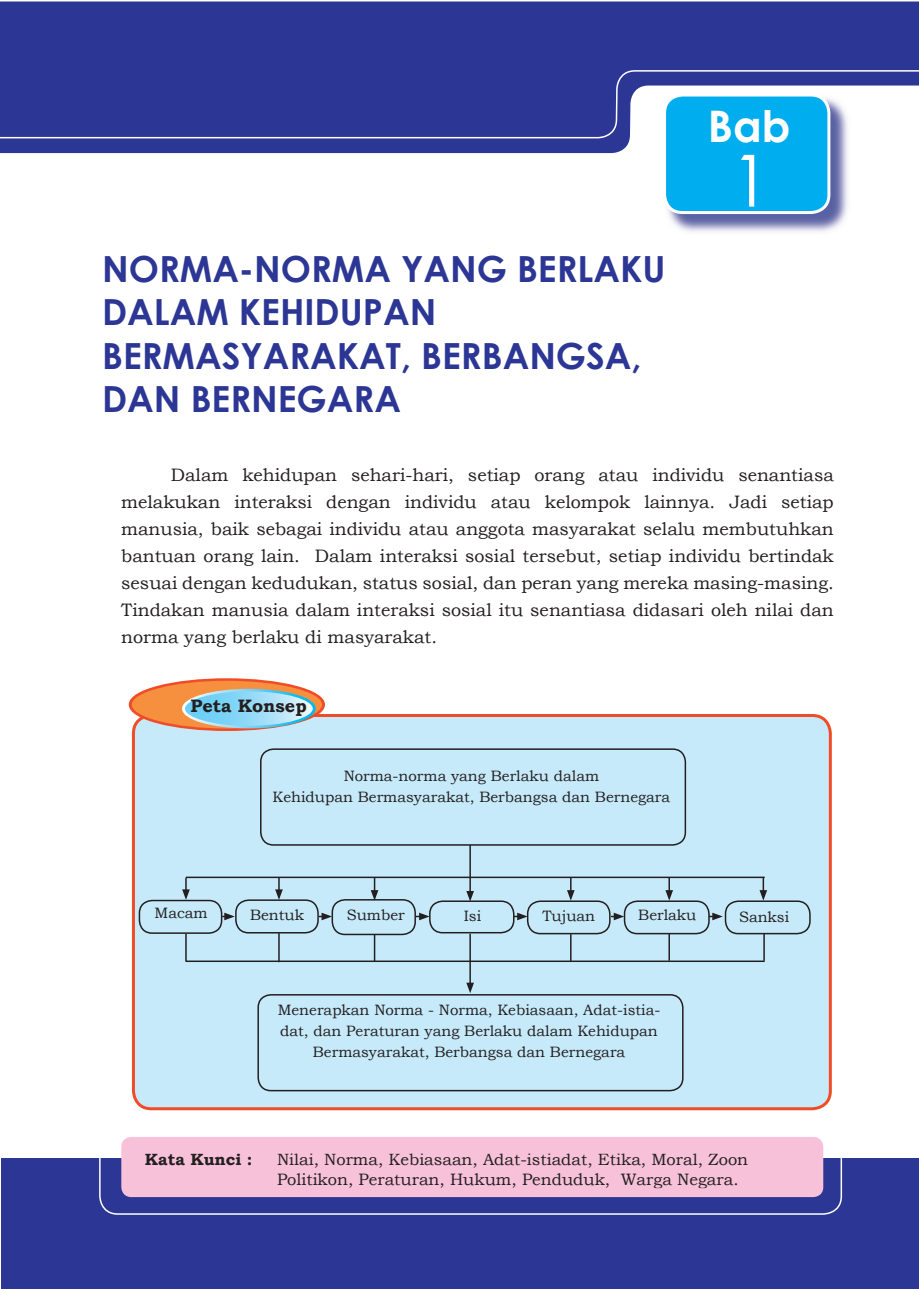
<style>
.page{position:relative;width:919px;height:1289px;background:#fff}
.page>*{position:absolute;margin:0;border:0;box-sizing:border-box;transform-origin:0 0}
.t1{font:72px "Century Gothic";color:#fff}
.t2{font:700 43.5px "Century Gothic";color:#fff}
.t3{font:700 36px/43.2px "Century Gothic";color:#2c3695}
.t4{font:18px/27px "Bookman Old Style";color:#231f20;text-align:justify}
.t5{font:700 18px "Bookman Old Style";color:#231f20}
.t6{font:16.5px/19.8px "Bookman Old Style";color:#231f20}
.t7{font:700 16.5px "Bookman Old Style";color:#231f20}
.t8{font:15px/21px "Bookman Old Style";color:#231f20;text-align:center}
</style>
<div class="page">
<img style="left:667px;top:153px;width:181px;height:79px">
<div style="left:664px;top:95px;width:164px;height:117px;background:#00aeef;border-radius:18px"></div>
<div style="left:663px;top:93px;width:167px;height:121px;border:3px solid #fff;border-radius:18px"></div>
<div style="left:133px;top:715px;width:697px;height:393px;background:#c6eafa;border-radius:18px"></div>
<div style="left:132px;top:714px;width:699px;height:396px;border:3px solid #f04c27;border-radius:18px"></div>
<svg style="left:130px;top:679px;width:193px;height:50px;background:#f08d44"></svg>
<div style="left:129px;top:678px;width:196px;height:53px;border:3px solid #f04c27;border-radius:50%"></div>
<hr style="left:186px;top:876px;width:578px;height:2px;background:#231f20">
<hr style="left:186px;top:960px;width:578px;height:2px;background:#231f20">
<svg style="left:222px;top:912px;width:13px;height:8px"></svg>
<svg style="left:319px;top:912px;width:12px;height:8px"></svg>
<svg style="left:416px;top:912px;width:13px;height:8px"></svg>
<svg style="left:514px;top:912px;width:13px;height:8px"></svg>
<svg style="left:611px;top:912px;width:12px;height:8px"></svg>
<svg style="left:709px;top:912px;width:13px;height:8px"></svg>
<svg style="left:665px;top:878px;width:8px;height:22px"></svg>
<svg style="left:567px;top:878px;width:7px;height:22px"></svg>
<hr style="left:469px;top:845px;width:2px;height:48px;background:#231f20">
<svg style="left:466px;top:891px;width:8px;height:9px"></svg>
<svg style="left:371px;top:878px;width:7px;height:21px"></svg>
<svg style="left:275px;top:878px;width:8px;height:21px"></svg>
<svg style="left:182px;top:877px;width:8px;height:22px"></svg>
<hr style="left:185px;top:933px;width:2px;height:28px;background:#231f20">
<hr style="left:278px;top:933px;width:2px;height:29px;background:#231f20">
<svg style="left:374px;top:935px;width:1px;height:25px"></svg>
<hr style="left:469px;top:933px;width:2px;height:52px;background:#231f20">
<svg style="left:466px;top:982px;width:8px;height:11px"></svg>
<svg style="left:570px;top:934px;width:1px;height:26px"></svg>
<hr style="left:668px;top:933px;width:2px;height:27px;background:#231f20">
<div style="left:1px;top:1158px;width:917px;height:130px;background:#2c3695"></div>
<svg style="left:99px;top:1158px;width:743px;height:56px"></svg>
<div style="left:123px;top:1138px;width:698px;height:57px;background:#f7c1d9;border-radius:9px"></div>
<div style="left:121px;top:1136px;width:702px;height:60px;border:3px solid #f7c1d9;border-radius:9px"></div>
<svg style="left:183px;top:690px;width:131px;height:37px;background:#96dbf7"></svg>
<div style="left:182px;top:688px;width:133px;height:40px;border:3px solid #fff;border-radius:50%"></div>
<div style="left:260px;top:748px;width:426px;height:97px;border:2px solid #231f20;border-radius:13px"></div>
<div style="left:139px;top:899px;width:83px;height:34px;border:2px solid #231f20;border-radius:13px"></div>
<div style="left:235px;top:899px;width:84px;height:34px;border:2px solid #231f20;border-radius:13px"></div>
<div style="left:331px;top:899px;width:85px;height:36px;border:2px solid #231f20;border-radius:13px"></div>
<div style="left:429px;top:900px;width:85px;height:33px;border:2px solid #231f20;border-radius:13px"></div>
<div style="left:527px;top:900px;width:83px;height:34px;border:2px solid #231f20;border-radius:13px"></div>
<div style="left:623px;top:900px;width:86px;height:34px;border:2px solid #231f20;border-radius:13px"></div>
<div style="left:257px;top:994px;width:426px;height:97px;border:2px solid #231f20;border-radius:13px"></div>
<svg style="left:0;top:139px;width:848px;height:14px;fill:#2c3695"></svg>
<svg style="left:0;top:1px;width:918px;height:138px;background:#3a4ca2"></svg>
<div style="left:724px;top:900px;width:86px;height:34px;border:2px solid #231f20;border-radius:13px"></div>
<svg style="left:759px;top:877px;width:8px;height:23px"></svg>
<svg style="left:763px;top:933px;width:1px;height:27px"></svg>
<h2 class="t2" style="left:707px;top:93px;width:84px">Bab</h2>
<h3 class="t3" style="left:102px;top:246px;width:565px">NORMA-NORMA YANG BERLAKU<br>DALAM KEHIDUPAN<br>BERMASYARAKAT, BERBANGSA,<br>DAN BERNEGARA</h3>
<h1 class="t1" style="left:730px;top:130px;width:41px">1</h1>
<p class="t4" style="left:121px;top:461px;width:714px;text-indent:50px">Dalam kehidupan sehari-hari, setiap orang atau individu senantiasa melakukan interaksi dengan individu atau kelompok lainnya. Jadi setiap manusia, baik sebagai individu atau anggota masyarakat selalu membutuhkan bantuan orang lain. Dalam interaksi sosial tersebut, setiap individu bertindak sesuai dengan kedudukan, status sosial, dan peran yang mereka masing-masing.<br>Tindakan manusia dalam interaksi sosial itu senantiasa didasari oleh nilai dan norma yang berlaku di masyarakat.</p>
<p class="t5" style="left:190px;top:693px;width:118px">Peta Konsep</p>
<p class="t8" style="left:272px;top:765px;width:399px">Norma-norma yang Berlaku dalam<br>Kehidupan Bermasyarakat, Berbangsa dan Bernegara</p>
<p class="t8" style="left:154px;top:902px;width:55px">Macam</p>
<p class="t8" style="left:250px;top:904px;width:55px">Bentuk</p>
<p class="t8" style="left:347px;top:904px;width:59px">Sumber</p>
<p class="t8" style="left:463px;top:905px;width:19px">Isi</p>
<p class="t8" style="left:542px;top:905px;width:54px">Tujuan</p>
<p class="t8" style="left:638px;top:904px;width:60px">Berlaku</p>
<p class="t8" style="left:278px;top:999px;width:384px">Menerapkan Norma - Norma, Kebiasaan, Adat-istia&shy;dat, dan Peraturan yang Berlaku dalam Kehidupan<br>Bermasyarakat, Berbangsa dan Bernegara</p>
<p class="t8" style="left:739px;top:906px;width:52px">Sanksi</p>
<p class="t7" style="left:145px;top:1147px;width:109px">Kata Kunci :</p>
<p class="t6" style="left:277px;top:1149px;width:472px">Nilai, Norma, Kebiasaan, Adat-istiadat, Etika, Moral, Zoon<br>Politikon, Peraturan, Hukum, Penduduk, Warga Negara.</p>
</div>
